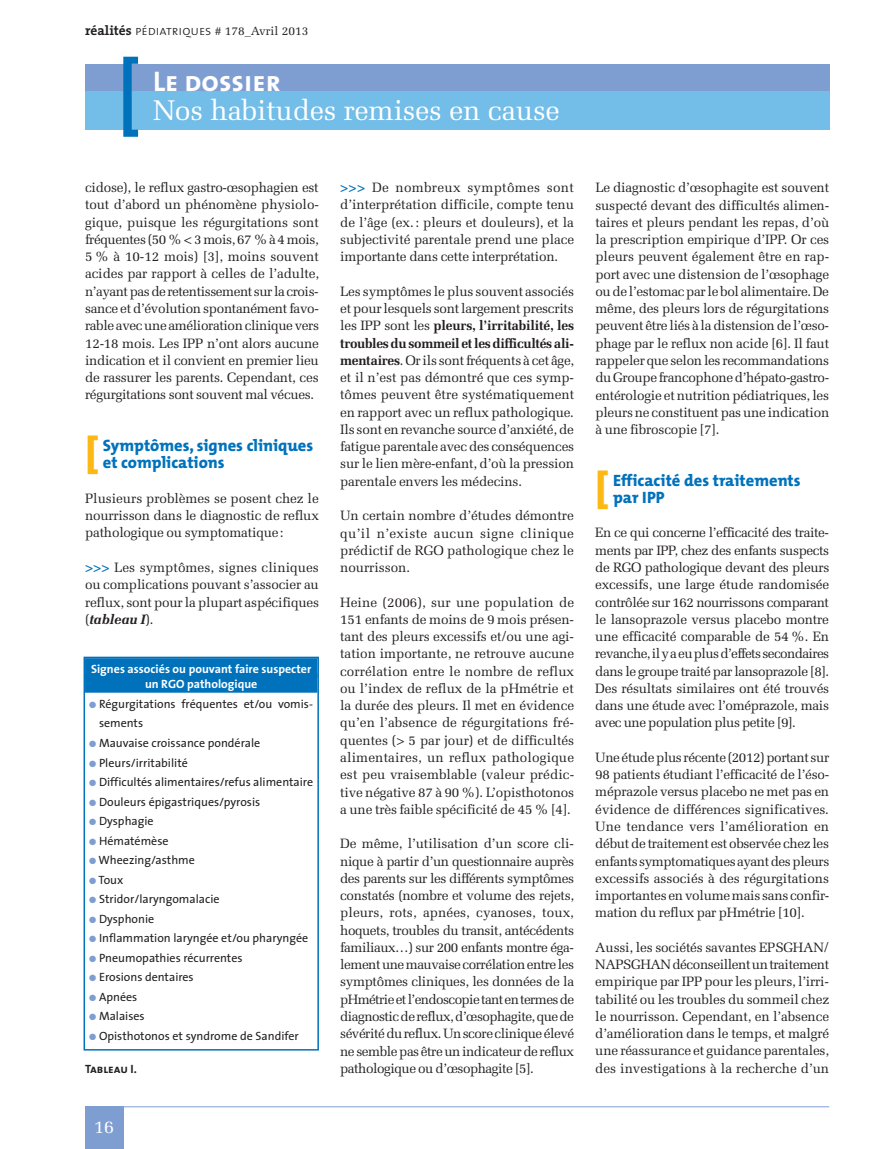
<style>
.page{position:relative;width:893px;height:1149px;background:#fff}
.page>*{position:absolute;margin:0;border:0;box-sizing:border-box;transform-origin:0 0}
.t1{font:800 39px "The Mix";color:#fcb814;scale:1.1 1}
.t2{font:28.5px "Melior";letter-spacing:-.01em;color:#fff}
.t3{font:28.5px "The Sans Bold Caps";color:#fff}
.t4{font:18px "Melior";color:#fff}
.t5{font:800 16.5px/17.2px "The Mix";color:#0072bc}
.t6{font:13.5px/17.2px "Melior";letter-spacing:-.015em;color:#231f20;text-align:justify}
.t7{font:12px/19.5px "The Sans";color:#231f20}
.t8{font:700 12px/15px "The Sans";color:#fff;text-align:center}
.t9{font:12px "Melior";color:#231f20}
.t10{font:12px "The Sans Bold Caps";color:#231f20}
.s1{font-family:"The Serif";font-weight:700;font-size:13.5px}
.s2{font-family:"The Sans Light Caps";font-size:13.5px}
.s3{font-weight:700;color:#0072bc}
.s4{font-weight:700;font-style:italic}
.s5{color:#7e9ed2}
.s6{font-weight:700}
</style>
<div class="page">
<div style="left:85px;top:64px;width:744px;height:27px;background:#7e9ed2"></div>
<div style="left:85px;top:91px;width:744px;height:39px;background:#73bde9"></div>
<svg style="left:123px;top:57px;width:15px;height:80px"></svg>
<div style="left:85px;top:1106px;width:38px;height:42px;background:#7e9ed2"></div>
<hr style="left:85px;top:1106px;width:744px;height:1px;background:#7e9ed2">
<div style="left:85px;top:658px;width:232px;height:19px;background:#0072bc"></div>
<div style="left:85px;top:673px;width:232px;height:19px;background:#0072bc"></div>
<div style="left:84px;top:656px;width:235px;height:394px;border:2px solid #0072bc"></div>
<p class="t9" style="left:85px;top:24px;width:225px"><span class="s1">réalités</span> <span class="s2">pédiatriques</span> # 178_Avril 2013</p>
<h2 class="t3" style="left:153px;top:58px;width:129px">Le dossier</h2>
<h2 class="t2" style="left:153px;top:93px;width:408px">Nos habitudes remises en cause</h2>
<p class="t6" style="left:85px;top:179px;width:236px">cidose), le reflux gastro-œsophagien est tout d’abord un phénomène physiolo&shy;gique, puisque les régurgitations sont fréquentes (50 % &lt; 3mois, 67 % à 4 mois, 5 % à 10-12 mois) [3], moins souvent acides par rapport à celles de l’adulte, n’ayant pas de retentissement sur la crois&shy;sance et d’évolution spontanément favo&shy;rable avec une amélioration clinique vers 12-18 mois. Les IPP n’ont alors aucune indication et il convient en premier lieu de rassurer les parents. Cependant, ces régurgitations sont souvent mal vécues.</p>
<h1 class="t1" style="left:85px;top:420px;width:14px">[</h1>
<p class="t5" style="left:103px;top:436px;width:212px">Symptômes, signes cliniques et complications</p>
<p class="t6" style="left:85px;top:489px;width:235px">Plusieurs problèmes se posent chez le nourrisson dans le diagnostic de reflux pathologique ou symptomatique:</p>
<p class="t6" style="left:85px;top:558px;width:235px"><span class="s3">&gt;&gt;&gt;</span> Les symptômes, signes cliniques ou complications pouvant s’associer au reflux, sont pour la plupart aspécifiques (<span class="s4">tableau I</span>).</p>
<p class="t8" style="left:91px;top:661px;width:222px">Signes associés ou pouvant faire suspecter un RGO pathologique</p>
<p class="t7" style="left:99px;top:693px;width:215px;text-indent:-10px"><span class="s5">●</span> Régurgitations fréquentes et/ou vomis&shy;sements</p>
<p class="t7" style="left:89px;top:732px;width:172px"><span class="s5">●</span> Mauvaise croissance pondérale</p>
<p class="t7" style="left:89px;top:752px;width:100px"><span class="s5">●</span> Pleurs/irritabilité</p>
<p class="t7" style="left:89px;top:771px;width:225px"><span class="s5">●</span> Difficultés alimentaires/refus alimentaire</p>
<p class="t7" style="left:89px;top:791px;width:172px"><span class="s5">●</span> Douleurs épigastriques/pyrosis</p>
<p class="t7" style="left:89px;top:810px;width:66px"><span class="s5">●</span> Dysphagie</p>
<p class="t7" style="left:89px;top:830px;width:81px"><span class="s5">●</span> Hématémèse</p>
<p class="t7" style="left:89px;top:849px;width:107px"><span class="s5">●</span> Wheezing/asthme</p>
<p class="t7" style="left:89px;top:869px;width:36px"><span class="s5">●</span> Toux</p>
<p class="t7" style="left:89px;top:888px;width:132px"><span class="s5">●</span> Stridor/laryngomalacie</p>
<p class="t7" style="left:89px;top:908px;width:66px"><span class="s5">●</span> Dysphonie</p>
<p class="t7" style="left:89px;top:927px;width:220px"><span class="s5">●</span> Inflammation laryngée et/ou pharyngée</p>
<p class="t7" style="left:89px;top:947px;width:155px"><span class="s5">●</span> Pneumopathies récurrentes</p>
<p class="t7" style="left:89px;top:966px;width:106px"><span class="s5">●</span> Erosions dentaires</p>
<p class="t7" style="left:89px;top:986px;width:50px"><span class="s5">●</span> Apnées</p>
<p class="t7" style="left:89px;top:1005px;width:57px"><span class="s5">●</span> Malaises</p>
<p class="t7" style="left:89px;top:1025px;width:211px"><span class="s5">●</span> Opisthotonos et syndrome de Sandifer</p>
<p class="t10" style="left:85px;top:1058px;width:53px">Tableau I.</p>
<h3 class="t4" style="left:94px;top:1115px;width:22px">16</h3>
<p class="t6" style="left:340px;top:179px;width:235px"><span class="s3">&gt;&gt;&gt;</span> De nombreux symptômes sont d’interprétation difficile, compte tenu de l’âge (ex.: pleurs et douleurs), et la subjectivité parentale prend une place importante dans cette interprétation.</p>
<p class="t6" style="left:340px;top:282px;width:235px">Les symptômes le plus souvent associés et pour lesquels sont largement prescrits les IPP sont les <span class="s6">pleurs, l’irritabilité, les troubles du sommeil et les difficultés ali&shy;mentaires</span>. Or ils sont fréquents à cet âge, et il n’est pas démontré que ces symp&shy;tômes peuvent être systématiquement en rapport avec un reflux pathologique.<br>Ils sont en revanche source d’anxiété, de fatigue parentale avec des conséquences sur le lien mère-enfant, d’où la pression parentale envers les médecins.</p>
<p class="t6" style="left:340px;top:507px;width:235px">Un certain nombre d’études démontre qu’il n’existe aucun signe clinique prédictif de RGO pathologique chez le nourrisson.</p>
<p class="t6" style="left:340px;top:593px;width:236px">Heine (2006), sur une population de 151 enfants de moins de 9 mois présen&shy;tant des pleurs excessifs et/ou une agi&shy;tation importante, ne retrouve aucune corrélation entre le nombre de reflux ou l’index de reflux de la pHmétrie et la durée des pleurs. Il met en évidence qu’en l’absence de régurgitations fré&shy;quentes (&gt; 5 par jour) et de difficultés alimentaires, un reflux pathologique est peu vraisemblable (valeur prédic&shy;tive négative 87 à 90 %). L’opisthotonos a une très faible spécificité de 45 % [4].</p>
<p class="t6" style="left:340px;top:834px;width:235px">De même, l’utilisation d’un score cli&shy;nique à partir d’un questionnaire auprès des parents sur les différents symptômes constatés (nombre et volume des rejets, pleurs, rots, apnées, cyanoses, toux, hoquets, troubles du transit, antécédents familiaux…) sur 200 enfants montre éga&shy;lement une mauvaise corrélation entre les symptômes cliniques, les données de la pHmétrie et l’endoscopie tant en termes de diagnostic de reflux, d’œsophagite, que de sévérité du reflux. Un score clinique élevé ne semble pas être un indicateur de reflux pathologique ou d’œsophagite [5].</p>
<p class="t6" style="left:595px;top:179px;width:235px">Le diagnostic d’œsophagite est souvent suspecté devant des difficultés alimen&shy;taires et pleurs pendant les repas, d’où la prescription empirique d’IPP. Or ces pleurs peuvent également être en rap&shy;port avec une distension de l’œsophage ou de l’estomac par le bol alimentaire. De même, des pleurs lors de régurgitations peuvent être liés à la distension de l’œso&shy;phage par le reflux non acide [6]. Il faut rappeler que selon les recommandations du Groupe francophone d’hépato-gastro&shy;entérologie et nutrition pédiatriques, les pleurs ne constituent pas une indication à une fibroscopie [7].</p>
<h1 class="t1" style="left:595px;top:454px;width:14px">[</h1>
<p class="t5" style="left:613px;top:471px;width:189px">Efficacité des traitements par IPP</p>
<p class="t6" style="left:595px;top:524px;width:235px">En ce qui concerne l’efficacité des traite&shy;ments par IPP, chez des enfants suspects de RGO pathologique devant des pleurs excessifs, une large étude randomisée contrôlée sur 162 nourrissons comparant le lansoprazole versus placebo montre une efficacité comparable de 54 %. En revanche, il y a eu plus d’effets secondaires dans le groupe traité par lansoprazole [8].<br>Des résultats similaires ont été trouvés dans une étude avec l’oméprazole, mais avec une population plus petite [9].</p>
<p class="t6" style="left:595px;top:748px;width:236px">Une étude plus récente (2012) portant sur 98 patients étudiant l’efficacité de l’éso&shy;méprazole versus placebo ne met pas en évidence de différences significatives.<br>Une tendance vers l’amélioration en début de traitement est observée chez les enfants symptomatiques ayant des pleurs excessifs associés à des régurgitations importantes en volume mais sans confir&shy;mation du reflux par pHmétrie [10].</p>
<p class="t6" style="left:595px;top:938px;width:235px">Aussi, les sociétés savantes EPSGHAN/ NAPSGHAN déconseillent un traitement empirique par IPP pour les pleurs, l’irri&shy;tabilité ou les troubles du sommeil chez le nourrisson. Cependant, en l’absence d’amélioration dans le temps, et malgré une réassurance et guidance parentales, des investigations à la recherche d’un</p>
</div>
